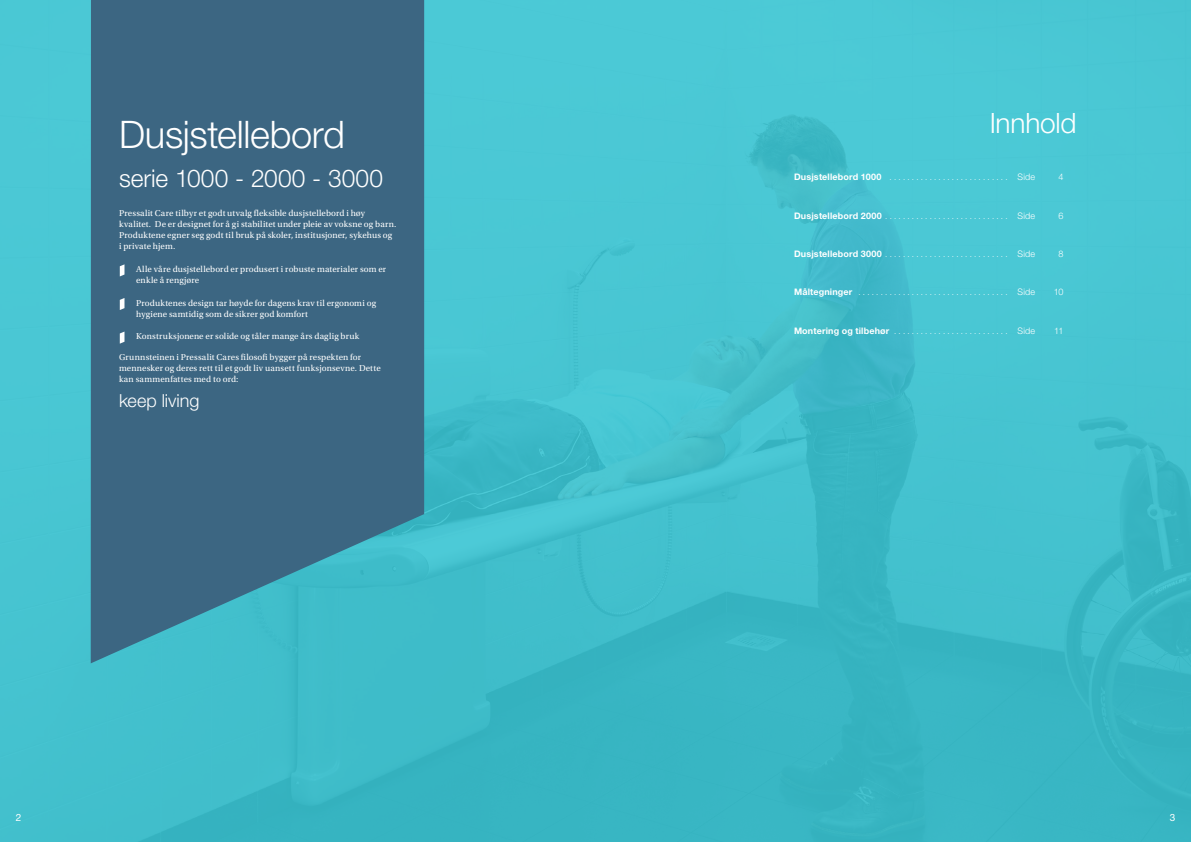
<style>
.page{position:relative;width:1191px;height:842px;background:#fff}
.page>*{position:absolute;margin:0;border:0;box-sizing:border-box;transform-origin:0 0}
.indledning_s2{font:300 38px "Helvetica Neue LT Std";letter-spacing:-.01em;color:#fff}
.indledning_s2-2{font:300 28px "Helvetica Neue LT Std";letter-spacing:-.005em;color:#fff}
.indledning_s2-3{font:300 24.5px "Helvetica Neue LT Std";color:#fff}
.Indledning_s3{font:300 18px "Helvetica Neue LT Std";letter-spacing:-.005em;color:#fff}
._0___pagina{font:10px "Helvetica Neue LT Std";color:#fff}
.Indledning_s3-2{font:9px/11px "Utopia Std";letter-spacing:.01em;color:#fff}
.Bullit-tekst_side_3{font:9px/11px "Utopia Std";letter-spacing:.01em;color:#fff}
._2___brødtekst_2{font:300 9px "Helvetica Neue LT Std";letter-spacing:.01em;color:#fff}
._2___brødtekst_2-2{font:300 8px "Helvetica Neue LT Std";color:#fff}
.s1{font-weight:700;font-size:9px}
.s2{font-size:9px}
</style>
<div class="page">
<div style="left:0;top:0;width:1191px;height:842px;background:linear-gradient(to right,#41bfcc,#42bfcc)"></div>
<svg style="left:91px;top:0;width:333px;height:663px;background:#3c6f8a"></svg>
<svg style="left:120px;top:298px;width:4px;height:12px"></svg>
<svg style="left:120px;top:264px;width:4px;height:12px"></svg>
<svg style="left:120px;top:332px;width:4px;height:12px"></svg>
<p class="indledning_s2" style="left:119px;top:111px;width:227px">Dusjstellebord</p>
<p class="indledning_s2-3" style="left:119px;top:164px;width:265px">serie 1000 - 2000 - 3000</p>
<p class="Indledning_s3-2" style="left:119px;top:208px;width:279px">Pressalit Care tilbyr et godt utvalg fleksible dusjstellebord i høy kvalitet. De er designet for å gi stabilitet under pleie av voksne og barn.<br>Produktene egner seg godt til bruk på skoler, institusjoner, sykehus og i private hjem.</p>
<p class="Bullit-tekst_side_3" style="left:136px;top:264px;width:252px">Alle våre dusjstellebord er produsert i robuste materialer som er enkle å rengjøre</p>
<p class="Bullit-tekst_side_3" style="left:136px;top:297px;width:241px">Produktenes design tar høyde for dagens krav til ergonomi og hygiene samtidig som de sikrer god komfort</p>
<p class="Bullit-tekst_side_3" style="left:136px;top:331px;width:225px">Konstruksjonene er solide og tåler mange års daglig bruk</p>
<p class="Indledning_s3-2" style="left:119px;top:351px;width:263px">Grunnsteinen i Pressalit Cares filosofi bygger på respekten for mennesker og deres rett til et godt liv uansett funksjonsevne. Dette kan sammenfattes med to ord:</p>
<p class="Indledning_s3" style="left:119px;top:390px;width:82px">keep living</p>
<p class="indledning_s2-2" style="left:989px;top:106px;width:88px">Innhold</p>
<p class="_2___brødtekst_2-2" style="left:794px;top:172px;width:243px"><span class="s1">Dusjstellebord 1000</span> . . . . . . . . . . . . . . . . . . . . . . . . . . . <span class="s2">Side</span></p>
<p class="_2___brødtekst_2" style="left:1058px;top:172px;width:7px">4</p>
<p class="_2___brødtekst_2-2" style="left:794px;top:211px;width:243px"><span class="s1">Dusjstellebord 2000</span> . . . . . . . . . . . . . . . . . . . . . . . . . . . . <span class="s2">Side</span></p>
<p class="_2___brødtekst_2" style="left:1058px;top:210px;width:7px">6</p>
<p class="_2___brødtekst_2-2" style="left:794px;top:249px;width:243px"><span class="s1">Dusjstellebord 3000</span> . . . . . . . . . . . . . . . . . . . . . . . . . . . . <span class="s2">Side</span></p>
<p class="_2___brødtekst_2" style="left:1058px;top:248px;width:7px">8</p>
<p class="_2___brødtekst_2-2" style="left:794px;top:288px;width:243px"><span class="s1">Måltegninger</span> . . . . . . . . . . . . . . . . . . . . . . . . . . . . . . . . . . <span class="s2">Side</span></p>
<p class="_2___brødtekst_2" style="left:1053px;top:287px;width:11px">10</p>
<p class="_2___brødtekst_2-2" style="left:794px;top:326px;width:213px"><span class="s1">Montering og tilbehør</span>..........................</p>
<p class="_2___brødtekst_2" style="left:1017px;top:325px;width:19px">Side</p>
<p class="_2___brødtekst_2" style="left:1054px;top:325px;width:11px">11</p>
<p class="_0___pagina" style="left:16px;top:811px;width:7px">2</p>
<p class="_0___pagina" style="left:1169px;top:811px;width:7px">3</p>
</div>
